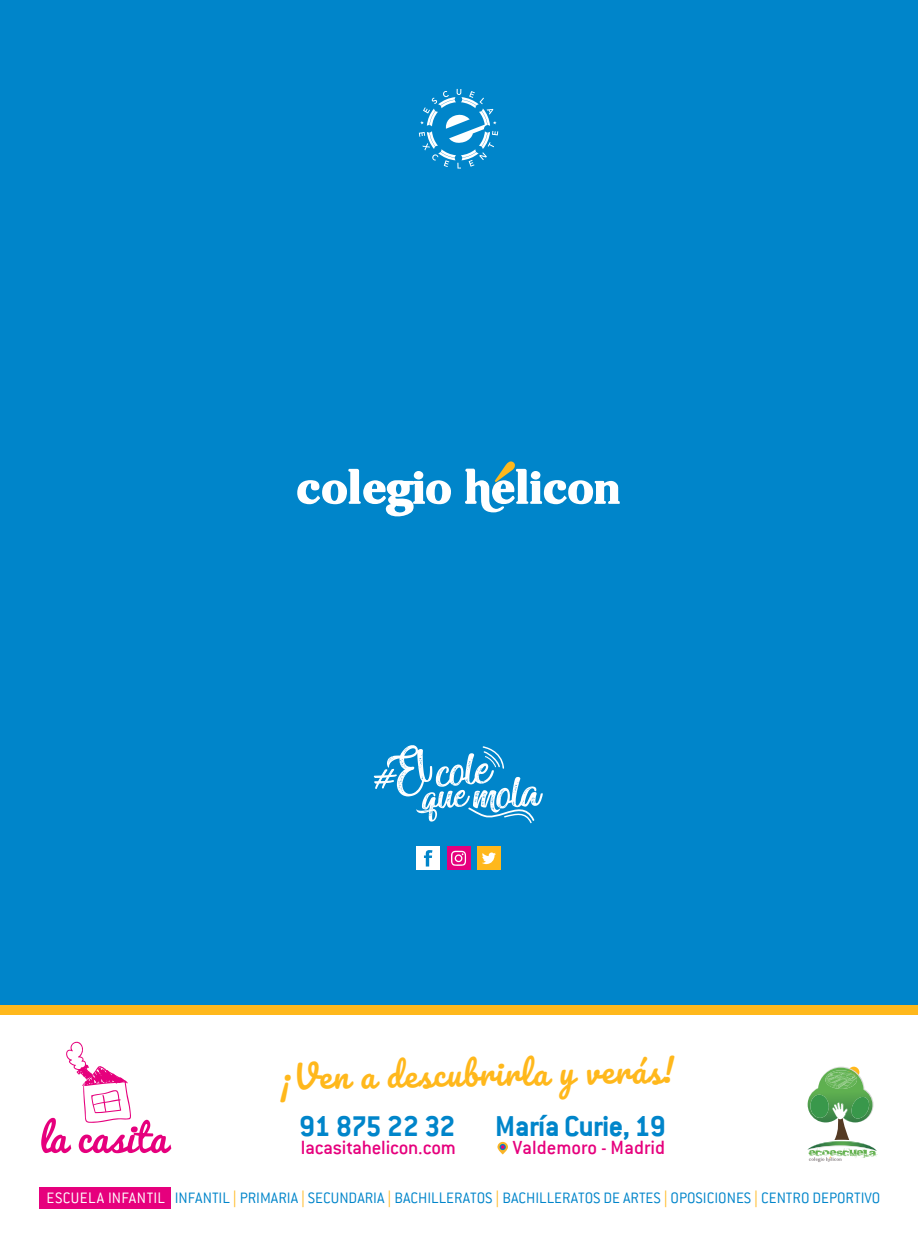
<style>
.page{position:relative;width:918px;height:1241px;background:#fff}
.page>*{position:absolute;margin:0;border:0;box-sizing:border-box;transform-origin:0 0}
.t1{font:32.38px "Pacifico";color:#ffb81c}
.t2{font:700 31.5px "Conduit ITC";letter-spacing:-.02em;color:#0085ca}
.t3{font:500 21px "Conduit ITC";color:#e6007d}
.t4{font:300 16.62px "Conduit ITC";color:#0085ca}
.s1{color:#fff}
.s2{font-family:"Conduit ITCW04";font-weight:400;font-style:italic;color:#e6007d}
.s3{font-family:"Conduit ITCW04";font-weight:400;font-style:italic;color:#ffb81c}
</style>
<div class="page">
<div style="left:0;top:0;width:918px;height:1009px;background:#0085ca"></div>
<div style="left:0;top:1005px;width:918px;height:10px;background:#ffb81c"></div>
<svg style="left:465px;top:461px;width:155px;height:51px"></svg>
<svg style="left:297px;top:469px;width:154px;height:48px"></svg>
<div style="left:39px;top:1186px;width:131px;height:22px;background:#e6007d"></div>
<svg style="left:41px;top:1041px;width:130px;height:111px"></svg>
<svg style="left:497px;top:1141px;width:11px;height:13px"></svg>
<svg style="left:499px;top:1143px;width:7px;height:6px"></svg>
<svg style="left:501px;top:1144px;width:3px;height:4px"></svg>
<svg style="left:374px;top:745px;width:169px;height:78px"></svg>
<div style="left:416px;top:846px;width:24px;height:24px;background:#fff"></div>
<svg style="left:424px;top:850px;width:8px;height:16px"></svg>
<div style="left:477px;top:846px;width:24px;height:24px;background:#ffb81c"></div>
<svg style="left:482px;top:852px;width:14px;height:12px"></svg>
<div style="left:447px;top:846px;width:23px;height:24px;background:#e6007d"></div>
<svg style="left:451px;top:850px;width:15px;height:15px"></svg>
<svg style="left:807px;top:1066px;width:70px;height:95px"></svg>
<svg style="left:419px;top:89px;width:79px;height:79px"></svg>
<h1 class="t1" style="left:281px;top:1059px;width:395px;rotate:-1deg">¡Ven a descubrirla y verás!</h1>
<h2 class="t2" style="left:299px;top:1107px;width:158px">91 875 22 32</h2>
<p class="t3" style="left:301px;top:1135px;width:157px">lacasitahelicon.com</p>
<h2 class="t2" style="left:495px;top:1107px;width:172px">María Curie, 19</h2>
<p class="t3" style="left:513px;top:1135px;width:154px">Valdemoro - Madrid</p>
<p class="t4" style="left:47px;top:1188px;width:835px"><span class="s1">ESCUELA INFANTIL</span> <span class="s2">|</span> INFANTIL <span class="s3">|</span> PRIMARIA <span class="s3">|</span> SECUNDARIA <span class="s3">|</span> BACHILLERATOS <span class="s3">|</span> BACHILLERATOS DE ARTES <span class="s3">|</span> OPOSICIONES <span class="s3">|</span> CENTRO DEPORTIVO</p>
</div>
